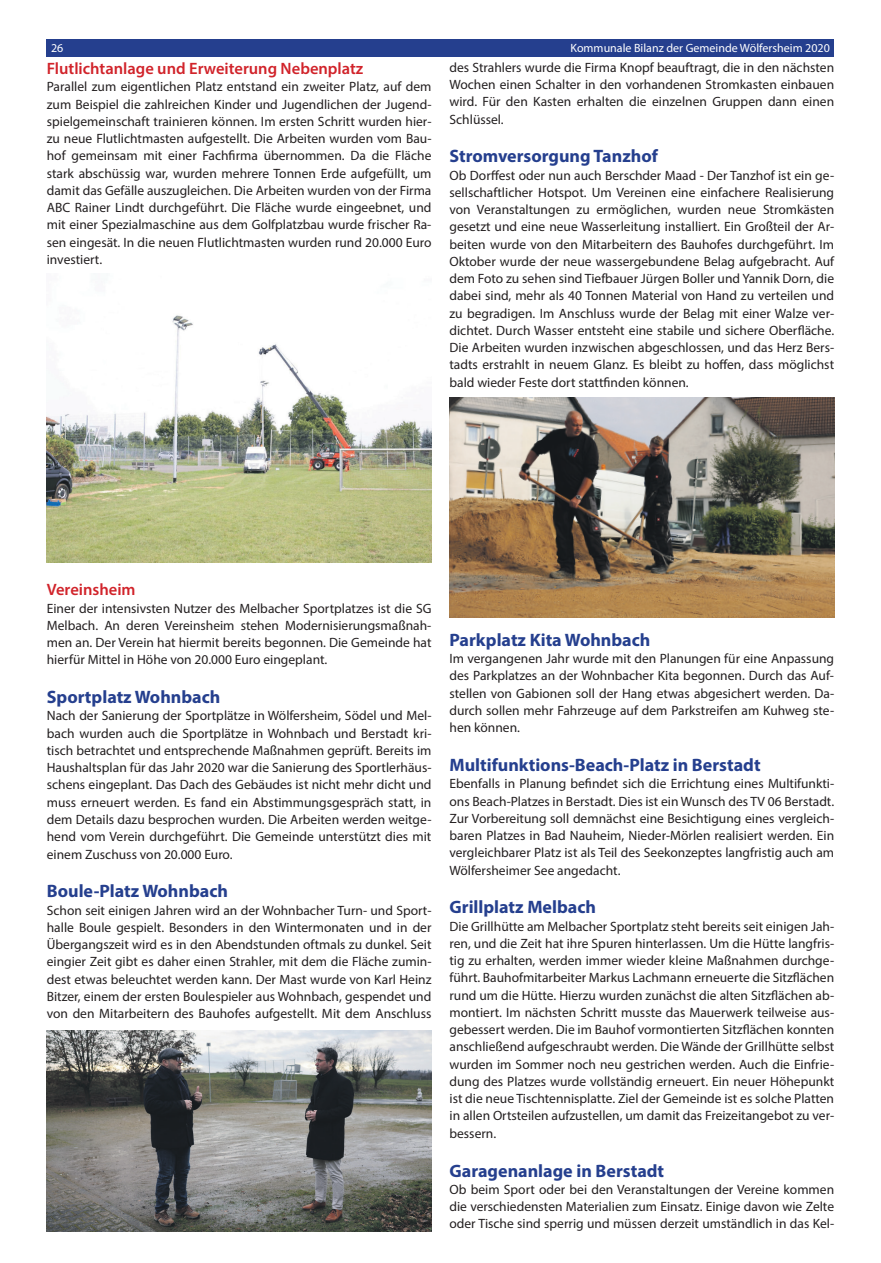
<style>
.page{position:relative;width:881px;height:1263px;background:#fff}
.page>*{position:absolute;margin:0;border:0;box-sizing:border-box;transform-origin:0 0}
.t1{font:700 18px "Myriad Pro";color:#253f8e}
.t2{font:600 16.5px "Myriad Pro";color:#d1232a}
.t3{font:13.5px/17.2px "Myriad Pro";color:#231f20;text-align:justify}
.t4{font:12px "Myriad Pro";color:#fff}
</style>
<div class="page">
<div style="left:47px;top:39px;width:786px;height:17px;background:#253f8e"></div>
<img style="left:47px;top:315px;width:384px;height:247px">
<img style="left:47px;top:1030px;width:384px;height:201px">
<img style="left:449px;top:398px;width:384px;height:219px">
<p class="t4" style="left:51px;top:41px;width:14px">26</p>
<p class="t4" style="left:570px;top:41px;width:261px">Kommunale Bilanz der Gemeinde Wölfersheim 2020</p>
<p class="t2" style="left:47px;top:58px;width:318px">Flutlichtanlage und Erweiterung Nebenplatz</p>
<p class="t3" style="left:47px;top:78px;width:386px">Parallel zum eigentlichen Platz entstand ein zweiter Platz, auf dem zum Beispiel die zahlreichen Kinder und Jugendlichen der Jugend&shy;spielgemeinschaft trainieren können. Im ersten Schritt wurden hier&shy;zu neue Flutlichtmasten aufgestellt. Die Arbeiten wurden vom Bau&shy;hof gemeinsam mit einer Fachfirma übernommen. Da die Fläche stark abschüssig war, wurden mehrere Tonnen Erde aufgefüllt, um damit das Gefälle auszugleichen. Die Arbeiten wurden von der Firma ABC Rainer Lindt durchgeführt. Die Fläche wurde eingeebnet, und mit einer Spezialmaschine aus dem Golfplatzbau wurde frischer Ra&shy;sen eingesät. In die neuen Flutlichtmasten wurden rund 20.000 Euro investiert.</p>
<p class="t3" style="left:449px;top:58px;width:386px">des Strahlers wurde die Firma Knopf beauftragt, die in den nächsten Wochen einen Schalter in den vorhandenen Stromkasten einbauen wird. Für den Kasten erhalten die einzelnen Gruppen dann einen Schlüssel.</p>
<h1 class="t1" style="left:449px;top:145px;width:210px">Stromversorgung Tanzhof</h1>
<p class="t3" style="left:449px;top:166px;width:386px">Ob Dorffest oder nun auch Berschder Maad - Der Tanzhof ist ein ge&shy;sellschaftlicher Hotspot. Um Vereinen eine einfachere Realisierung von Veranstaltungen zu ermöglichen, wurden neue Stromkästen gesetzt und eine neue Wasserleitung installiert. Ein Großteil der Ar&shy;beiten wurde von den Mitarbeitern des Bauhofes durchgeführt. Im Oktober wurde der neue wassergebundene Belag aufgebracht. Auf dem Foto zu sehen sind Tiefbauer Jürgen Boller und Yannik Dorn, die dabei sind, mehr als 40 Tonnen Material von Hand zu verteilen und zu begradigen. Im Anschluss wurde der Belag mit einer Walze ver&shy;dichtet. Durch Wasser entsteht eine stabile und sichere Oberfläche.<br>Die Arbeiten wurden inzwischen abgeschlossen, und das Herz Bers&shy;tadts erstrahlt in neuem Glanz. Es bleibt zu hoffen, dass möglichst bald wieder Feste dort stattfinden können.</p>
<p class="t2" style="left:47px;top:579px;width:90px">Vereinsheim</p>
<p class="t3" style="left:47px;top:599px;width:386px">Einer der intensivsten Nutzer des Melbacher Sportplatzes ist die SG Melbach. An deren Vereinsheim stehen Modernisierungsmaßnah&shy;men an. Der Verein hat hiermit bereits begonnen. Die Gemeinde hat hierfür Mittel in Höhe von 20.000 Euro eingeplant.</p>
<h1 class="t1" style="left:47px;top:685px;width:175px">Sportplatz Wohnbach</h1>
<p class="t3" style="left:47px;top:707px;width:386px">Nach der Sanierung der Sportplätze in Wölfersheim, Södel und Mel&shy;bach wurden auch die Sportplätze in Wohnbach und Berstadt kri&shy;tisch betrachtet und entsprechende Maßnahmen geprüft. Bereits im Haushaltsplan für das Jahr 2020 war die Sanierung des Sportlerhäus&shy;schens eingeplant. Das Dach des Gebäudes ist nicht mehr dicht und muss erneuert werden. Es fand ein Abstimmungsgespräch statt, in dem Details dazu besprochen wurden. Die Arbeiten werden weitge&shy;hend vom Verein durchgeführt. Die Gemeinde unterstützt dies mit einem Zuschuss von 20.000 Euro.</p>
<h1 class="t1" style="left:47px;top:879px;width:183px">Boule-Platz Wohnbach</h1>
<p class="t3" style="left:47px;top:901px;width:386px">Schon seit einigen Jahren wird an der Wohnbacher Turn- und Sport&shy;halle Boule gespielt. Besonders in den Wintermonaten und in der Übergangszeit wird es in den Abendstunden oftmals zu dunkel. Seit eingier Zeit gibt es daher einen Strahler, mit dem die Fläche zumin&shy;dest etwas beleuchtet werden kann. Der Mast wurde von Karl Heinz Bitzer, einem der ersten Boulespieler aus Wohnbach, gespendet und von den Mitarbeitern des Bauhofes aufgestellt. Mit dem Anschluss</p>
<h1 class="t1" style="left:449px;top:628px;width:202px">Parkplatz Kita Wohnbach</h1>
<p class="t3" style="left:449px;top:650px;width:386px">Im vergangenen Jahr wurde mit den Planungen für eine Anpassung des Parkplatzes an der Wohnbacher Kita begonnen. Durch das Auf&shy;stellen von Gabionen soll der Hang etwas abgesichert werden. Da&shy;durch sollen mehr Fahrzeuge auf dem Parkstreifen am Kuhweg ste&shy;hen können.</p>
<h1 class="t1" style="left:449px;top:753px;width:312px">Multifunktions-Beach-Platz in Berstadt</h1>
<p class="t3" style="left:449px;top:775px;width:386px">Ebenfalls in Planung befindet sich die Errichtung eines Multifunkti&shy;ons Beach-Platzes in Berstadt. Dies ist ein Wunsch des TV 06 Berstadt.<br>Zur Vorbereitung soll demnächst eine Besichtigung eines vergleich&shy;baren Platzes in Bad Nauheim, Nieder-Mörlen realisiert werden. Ein vergleichbarer Platz ist als Teil des Seekonzeptes langfristig auch am Wölfersheimer See angedacht.</p>
<h1 class="t1" style="left:449px;top:895px;width:148px">Grillplatz Melbach</h1>
<p class="t3" style="left:449px;top:917px;width:386px">Die Grillhütte am Melbacher Sportplatz steht bereits seit einigen Jah&shy;ren, und die Zeit hat ihre Spuren hinterlassen. Um die Hütte langfris&shy;tig zu erhalten, werden immer wieder kleine Maßnahmen durchge&shy;führt. Bauhofmitarbeiter Markus Lachmann erneuerte die Sitzflächen rund um die Hütte. Hierzu wurden zunächst die alten Sitzflächen ab&shy;montiert. Im nächsten Schritt musste das Mauerwerk teilweise aus&shy;gebessert werden. Die im Bauhof vormontierten Sitzflächen konnten anschließend aufgeschraubt werden. Die Wände der Grillhütte selbst wurden im Sommer noch neu gestrichen werden. Auch die Einfrie&shy;dung des Platzes wurde vollständig erneuert. Ein neuer Höhepunkt ist die neue Tischtennisplatte. Ziel der Gemeinde ist es solche Platten in allen Ortsteilen aufzustellen, um damit das Freizeitangebot zu ver&shy;bessern.</p>
<h1 class="t1" style="left:449px;top:1159px;width:216px">Garagenanlage in Berstadt</h1>
<p class="t3" style="left:449px;top:1180px;width:386px">Ob beim Sport oder bei den Veranstaltungen der Vereine kommen die verschiedensten Materialien zum Einsatz. Einige davon wie Zelte oder Tische sind sperrig und müssen derzeit umständlich in das Kel-</p>
</div>
